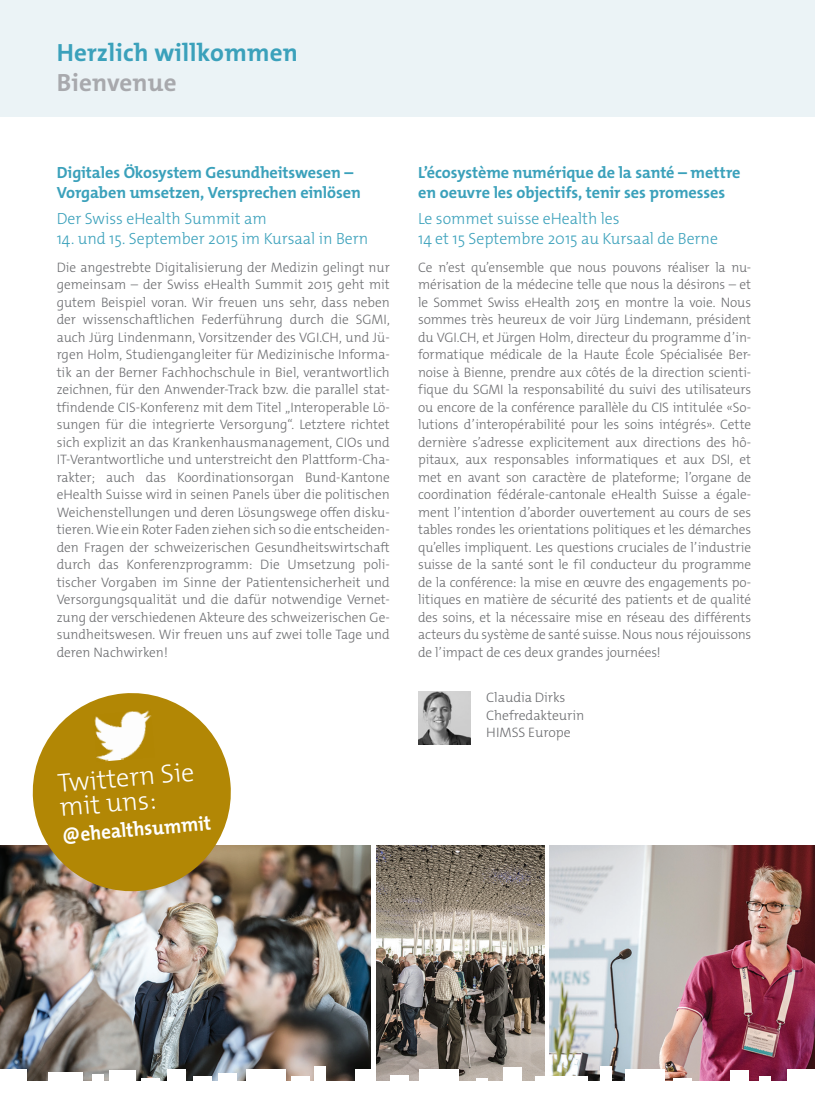
<style>
.page{position:relative;width:815px;height:1099px;background:#fff}
.page>*{position:absolute;margin:0;border:0;box-sizing:border-box;transform-origin:0 0}
.t1{font:300 26.25px/24.2px "The Mix Os F";color:#fff}
.t2{font:700 25px "The Mix Os F";letter-spacing:.01em;color:#3ba1bb}
.t3{font:700 25px "The Mix Os F";letter-spacing:.005em;color:#a8a9ad}
.t4{font:700 20.25px "The Mix Os F";color:#fff;scale:.94 1}
.t5{font:700 16.25px/20px "The Mix Os F";letter-spacing:-.005em;color:#3ba1bb}
.t6{font:300 16.25px/20px "The Mix Os F";color:#3ba1bb}
.t7{font:300 13.75px/17.5px "The Mix Os F";letter-spacing:-.005em;color:#6c6d70;text-align:justify}
</style>
<div class="page">
<img style="left:0;top:845px;width:371px;height:236px">
<img style="left:550px;top:845px;width:265px;height:236px">
<img style="left:376px;top:845px;width:168px;height:236px">
<div style="left:0;top:0;width:815px;height:117px;background:#ebf3f6"></div>
<div style="left:0;top:1069px;width:26px;height:21px;background:#fff"></div>
<div style="left:48px;top:1071px;width:34px;height:20px;background:#fff"></div>
<div style="left:92px;top:1074px;width:12px;height:24px;background:#fff"></div>
<div style="left:314px;top:1066px;width:12px;height:29px;background:#fff"></div>
<div style="left:476px;top:1078px;width:12px;height:20px;background:#fff"></div>
<div style="left:601px;top:1065px;width:11px;height:29px;background:#fff"></div>
<div style="left:759px;top:1076px;width:12px;height:17px;background:#fff"></div>
<div style="left:109px;top:1070px;width:26px;height:21px;background:#fff"></div>
<div style="left:141px;top:1078px;width:19px;height:20px;background:#fff"></div>
<div style="left:167px;top:1069px;width:18px;height:21px;background:#fff"></div>
<div style="left:193px;top:1076px;width:18px;height:20px;background:#fff"></div>
<div style="left:218px;top:1073px;width:19px;height:20px;background:#fff"></div>
<div style="left:291px;top:1076px;width:19px;height:20px;background:#fff"></div>
<div style="left:355px;top:1069px;width:19px;height:21px;background:#fff"></div>
<div style="left:390px;top:1075px;width:19px;height:23px;background:#fff"></div>
<div style="left:673px;top:1078px;width:19px;height:16px;background:#fff"></div>
<div style="left:730px;top:1069px;width:19px;height:23px;background:#fff"></div>
<div style="left:503px;top:1066px;width:19px;height:23px;background:#fff"></div>
<div style="left:246px;top:1069px;width:39px;height:21px;background:#fff"></div>
<div style="left:419px;top:1069px;width:39px;height:20px;background:#fff"></div>
<div style="left:536px;top:1076px;width:52px;height:20px;background:#fff"></div>
<div style="left:625px;top:1069px;width:39px;height:21px;background:#fff"></div>
<div style="left:787px;top:1069px;width:28px;height:21px;background:#fff"></div>
<img style="left:418px;top:692px;width:52px;height:52px">
<svg style="left:28px;top:693px;width:207px;height:202px;fill:#b28705"></svg>
<img style="left:93px;top:710px;width:62px;height:52px">
<h2 class="t2" style="left:57px;top:37px;width:243px">Herzlich willkommen</h2>
<h2 class="t3" style="left:57px;top:67px;width:121px">Bienvenue</h2>
<p class="t5" style="left:57px;top:163px;width:306px">Digitales Ökosystem Gesundheitswesen –<br>Vorgaben umsetzen, Versprechen einlösen</p>
<p class="t6" style="left:57px;top:208px;width:212px">Der Swiss eHealth Summit am</p>
<p class="t6" style="left:57px;top:228px;width:313px">14. und 15. September 2015 im Kursaal in Bern</p>
<p class="t7" style="left:57px;top:258px;width:335px">Die angestrebte Digitalisierung der Medizin gelingt nur gemeinsam – der Swiss eHealth Summit 2015 geht mit gutem Beispiel voran. Wir freuen uns sehr, dass neben der wissenschaftlichen Federführung durch die SGMI, auch Jürg Lindenmann, Vorsitzender des VGI.CH, und Jü&shy;rgen Holm, Studiengangleiter für Medizinische Informa&shy;tik an der Berner Fachhochschule in Biel, verantwortlich zeichnen, für den Anwender-Track bzw. die parallel stat&shy;tfindende CIS-Konferenz mit dem Titel „Interoperable Lö&shy;sungen für die integrierte Versorgung“. Letztere richtet sich explizit an das Krankenhausmanagement, CIOs und IT-Verantwortliche und unterstreicht den Plattform-Cha&shy;rakter; auch das Koordinationsorgan Bund-Kantone eHealth Suisse wird in seinen Panels über die politischen Weichenstellungen und deren Lösungswege offen disku&shy;tieren. Wie ein Roter Faden ziehen sich so die entscheiden&shy;den Fragen der schweizerischen Gesundheitswirtschaft durch das Konferenzprogramm: Die Umsetzung poli&shy;tischer Vorgaben im Sinne der Patientensicherheit und Versorgungsqualität und die dafür notwendige Vernet&shy;zung der verschiedenen Akteure des schweizerischen Ge&shy;sundheitswesen. Wir freuen uns auf zwei tolle Tage und deren Nachwirken!</p>
<h1 class="t1" style="left:57px;top:771px;width:139px;rotate:-5deg">Twittern Sie mit uns:</h1>
<h3 class="t4" style="left:61px;top:822px;width:160px;rotate:-5deg">@ehealthsummit</h3>
<p class="t5" style="left:418px;top:163px;width:324px">L’écosystème numérique de la santé – mettre en oeuvre les objectifs, tenir ses promesses</p>
<p class="t6" style="left:418px;top:208px;width:301px">Le sommet suisse eHealth les<br>14 et 15 Septembre 2015 au Kursaal de Berne</p>
<p class="t7" style="left:418px;top:258px;width:335px">Ce n’est qu’ensemble que nous pouvons réaliser la nu&shy;mérisation de la médecine telle que nous la désirons – et le Sommet Swiss eHealth 2015 en montre la voie. Nous sommes très heureux de voir Jürg Lindemann, président du VGI.CH, et Jürgen Holm, directeur du programme d’in&shy;formatique médicale de la Haute École Spécialisée Ber&shy;noise à Bienne, prendre aux côtés de la direction scienti&shy;fique du SGMI la responsabilité du suivi des utilisateurs ou encore de la conférence parallèle du CIS intitulée «So&shy;lutions d’interopérabilité pour les soins intégrés». Cette dernière s’adresse explicitement aux directions des hô&shy;pitaux, aux responsables informatiques et aux DSI, et met en avant son caractère de plateforme; l’organe de coordination fédérale-cantonale eHealth Suisse a égale&shy;ment l’intention d’aborder ouvertement au cours de ses tables rondes les orientations politiques et les démarches qu’elles impliquent. Les questions cruciales de l’industrie suisse de la santé sont le fil conducteur du programme de la conférence: la mise en œuvre des engagements po&shy;litiques en matière de sécurité des patients et de qualité des soins, et la nécessaire mise en réseau des différents acteurs du système de santé suisse. Nous nous réjouissons de l’impact de ces deux grandes journées!</p>
<p class="t7" style="left:486px;top:688px;width:100px;text-align:left">Claudia Dirks<br>Chefredakteurin<br>HIMSS Europe</p>
</div>
